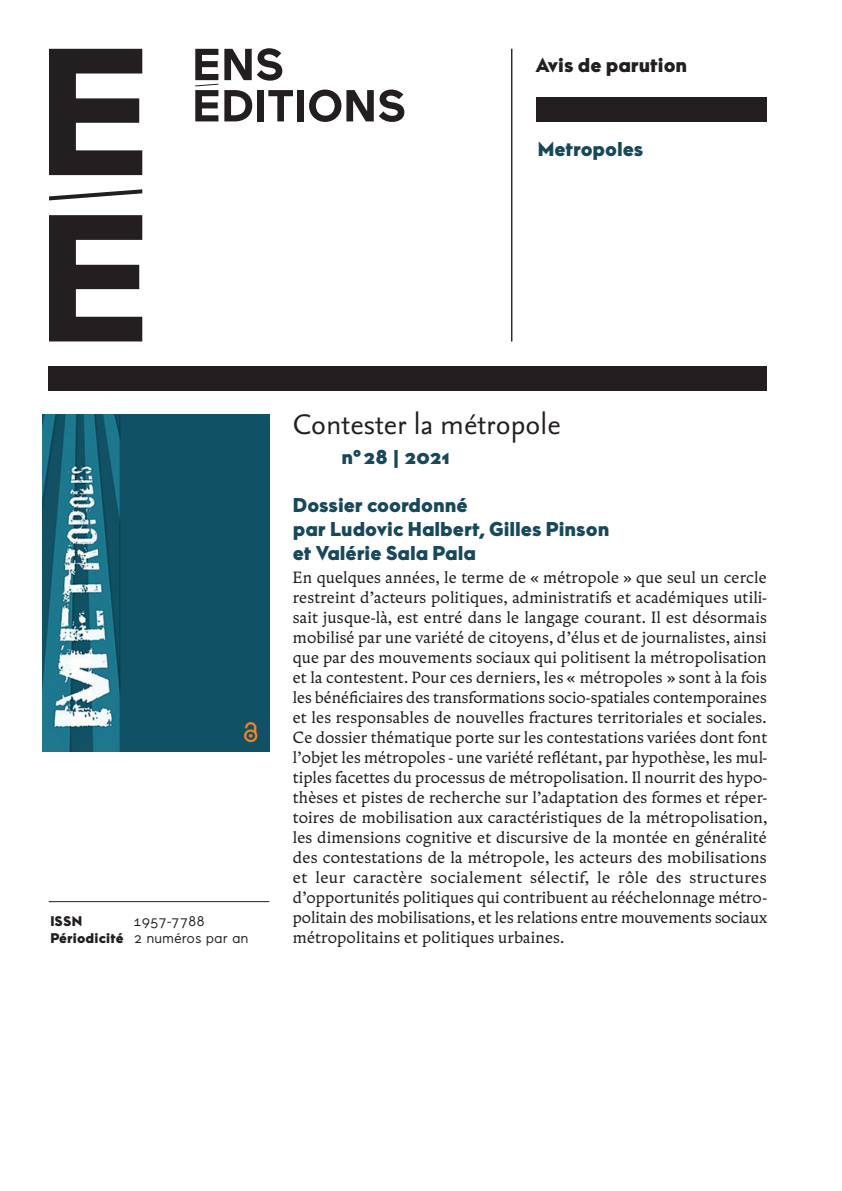
<style>
.page{position:relative;width:842px;height:1191px;background:#fff}
.page>*{position:absolute;margin:0;border:0;box-sizing:border-box;transform-origin:0 0}
.t1{font:34px "Seria Sans Pro";color:#231f20}
.t2{font:20px/24px "Maax ENS Black";color:#18485c}
.t3{font:20px "Maax ENS Black";color:#231f20}
.t4{font:16px/20px "Zenith ENS400 os 20";letter-spacing:.01em;color:#231f20;text-align:justify}
.t5{font:14px/17px "Maax ENS";color:#231f20}
.t6{font:14px/17px "Maax ENS Black";letter-spacing:.01em;color:#231f20}
</style>
<div class="page">
<svg style="left:224px;top:48px;width:58px;height:33px"></svg>
<svg style="left:224px;top:90px;width:28px;height:31px"></svg>
<div style="left:257px;top:90px;width:7px;height:31px;background:#231f20"></div>
<svg style="left:268px;top:90px;width:25px;height:31px"></svg>
<div style="left:297px;top:90px;width:7px;height:31px;background:#231f20"></div>
<svg style="left:309px;top:90px;width:95px;height:32px"></svg>
<svg style="left:195px;top:49px;width:23px;height:72px"></svg>
<svg style="left:49px;top:49px;width:93px;height:126px"></svg>
<svg style="left:49px;top:215px;width:93px;height:126px"></svg>
<svg style="left:49px;top:189px;width:93px;height:11px"></svg>
<div style="left:537px;top:98px;width:230px;height:24px;background:#231f20"></div>
<div style="left:49px;top:366px;width:718px;height:24px;background:#231f20"></div>
<hr style="left:49px;top:901px;width:220px;height:1px;background:#231f20">
<hr style="left:511px;top:49px;width:1px;height:292px;background:#231f20">
<img style="left:43px;top:414px;width:227px;height:337px">
<p class="t3" style="left:535px;top:51px;width:153px">Avis de parution</p>
<p class="t2" style="left:538px;top:138px;width:107px">Metropoles</p>
<p class="t6" style="left:50px;top:913px;width:75px">ISSN<br>Périodicité</p>
<p class="t5" style="left:133px;top:913px;width:117px">1957-7788<br>2 numéros par an</p>
<h1 class="t1" style="left:293px;top:402px;width:269px">Contester la métropole</h1>
<p class="t2" style="left:342px;top:445px;width:110px">n° 28 | 2021</p>
<p class="t2" style="left:293px;top:494px;width:318px">Dossier coordonné<br>par Ludovic Halbert, Gilles Pinson et Valérie Sala Pala</p>
<p class="t4" style="left:293px;top:567px;width:476px">En quelques années, le terme de « métropole » que seul un cercle restreint d’acteurs politiques, administratifs et académiques utili&shy;sait jusque-là, est entré dans le langage courant. Il est désormais mobilisé par une variété de citoyens, d’élus et de journalistes, ainsi que par des mouvements sociaux qui politisent la métropolisation et la contestent. Pour ces derniers, les « métropoles » sont à la fois les bénéficiaires des transformations socio-spatiales contemporaines et les responsables de nouvelles fractures territoriales et sociales.<br>Ce dossier thématique porte sur les contestations variées dont font l’objet les métropoles - une variété reflétant, par hypothèse, les mul&shy;tiples facettes du processus de métropolisation. Il nourrit des hypo&shy;thèses et pistes de recherche sur l’adaptation des formes et réper&shy;toires de mobilisation aux caractéristiques de la métropolisation, les dimensions cognitive et discursive de la montée en généralité des contestations de la métropole, les acteurs des mobilisations et leur caractère socialement sélectif, le rôle des structures d’opportunités politiques qui contribuent au rééchelonnage métro&shy;politain des mobilisations, et les relations entre mouvements sociaux métropolitains et politiques urbaines.</p>
</div>
